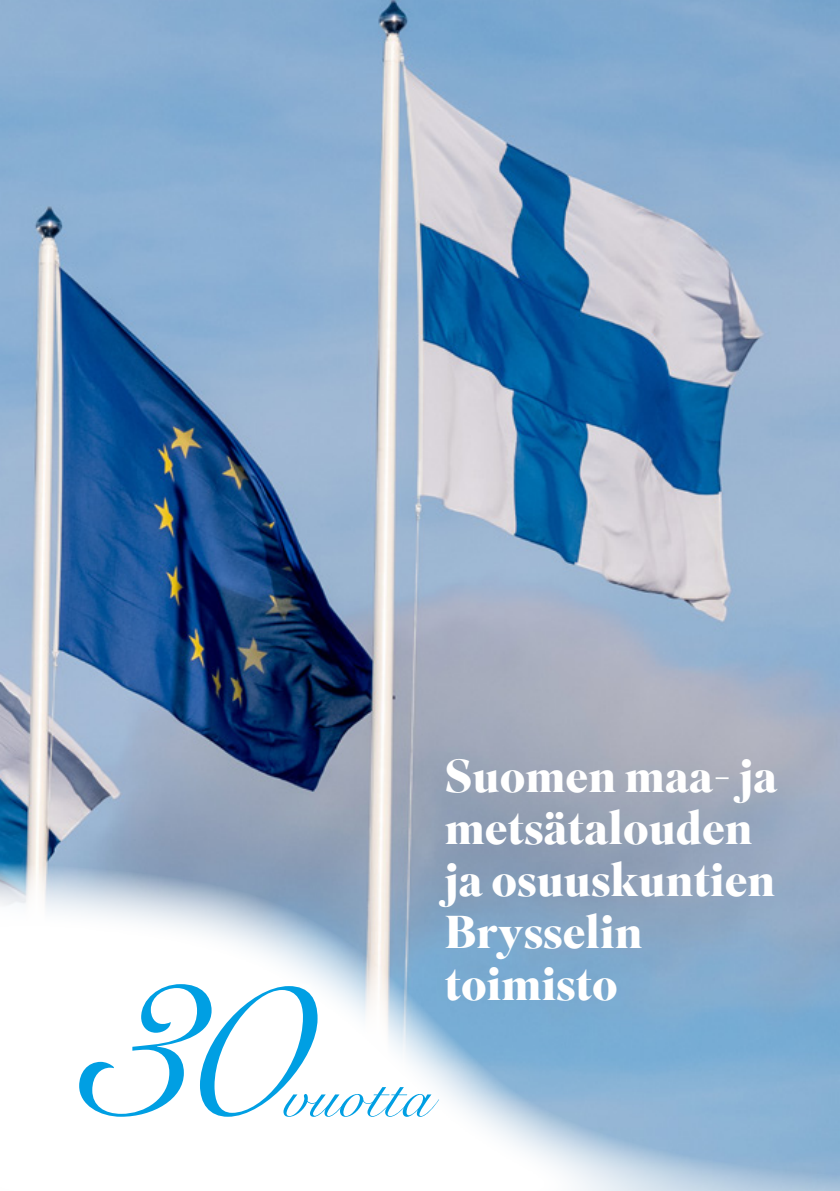
<style>
.page{position:relative;width:840px;height:1191px;background:#fff}
.page>*{position:absolute;margin:0;border:0;box-sizing:border-box;transform-origin:0 0}
.t1{font:242.8px "Snell Roundhand LT Std Scr";color:#009fe3}
.t2{font:63.4px "Snell Roundhand LT Std Scr";color:#009fe3}
.t3{font:700 46px/52px "Superior Title";color:#fff}
</style>
<div class="page">
<img style="left:0;top:0;width:839px;height:860px">
<svg style="left:0;top:860px;width:839px;height:331px"></svg>
<div style="left:0;top:862px;width:52px;height:329px;background:#fff"></div>
<p class="t3" style="left:444px;top:752px;width:334px">Suomen maa- ja metsätalouden ja osuuskuntien<br>Brysselin toimisto</p>
<h1 class="t1" style="left:66px;top:897px;width:230px">30</h1>
<h2 class="t2" style="left:282px;top:1059px;width:149px">vuotta</h2>
</div>
